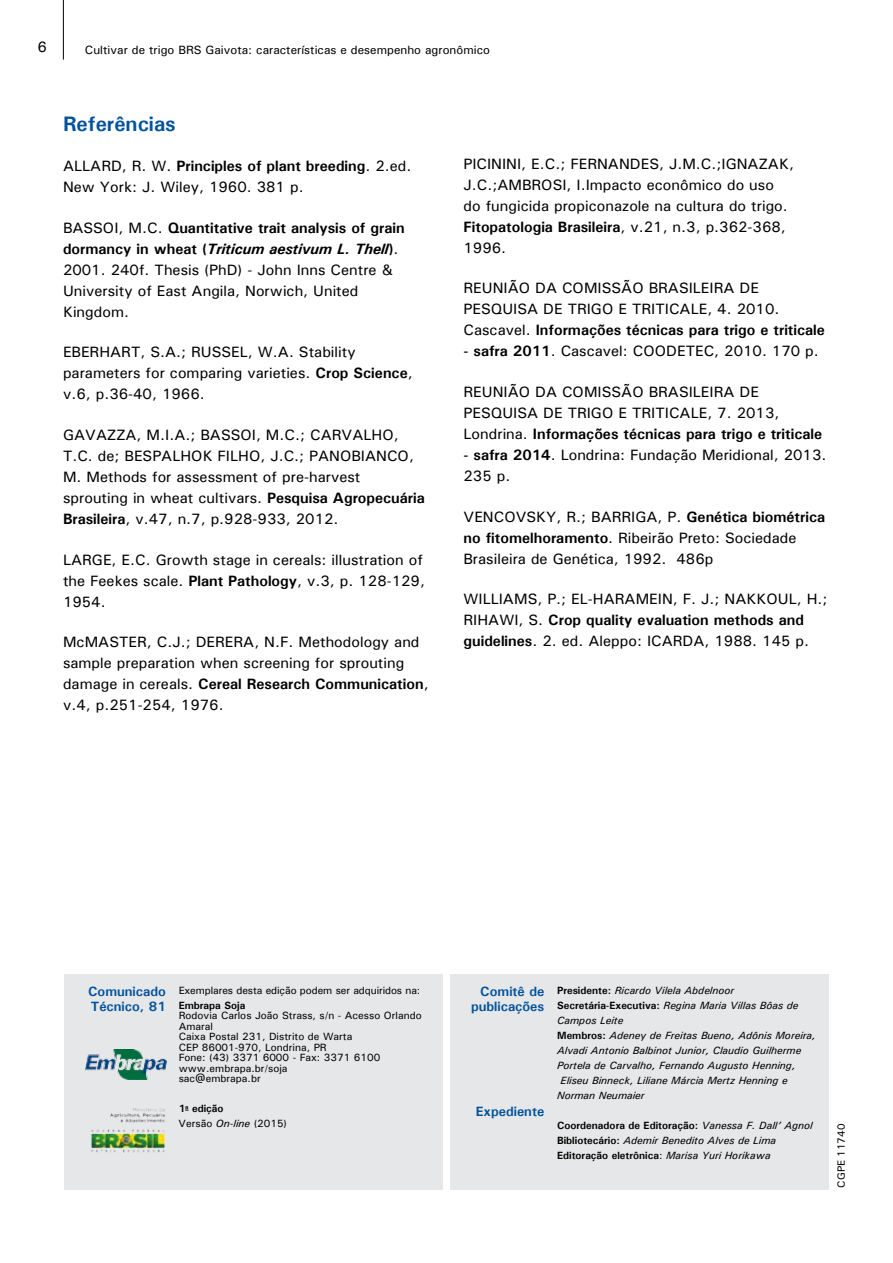
<style>
.page{position:relative;width:893px;height:1263px;background:#fff}
.page>*{position:absolute;margin:0;border:0;box-sizing:border-box;transform-origin:0 0}
.t1{font:700 21px "Univers";color:#00529c}
.t2{font:15px/21px "Univers";color:#000}
.t3{font:700 13.5px/15px "Univers";color:#00529c;text-align:right}
.t4{font:12px "Univers";color:#000}
.t5{font:italic 10.5px/15px "Univers";color:#000}
.t6{font:10.5px/10.5px "Univers";color:#000}
.t7{font:700 10.5px "Univers";color:#000}
.s1{font-weight:700}
.s2{font-weight:700;font-style:italic}
.s3{font-style:italic}
.s4{font-weight:700;font-style:normal}
.s5{font-style:normal}
</style>
<div class="page">
<hr style="left:63px;top:0;width:1px;height:60px;background:#000">
<div style="left:451px;top:974px;width:378px;height:215px;background:#e6e7e8"></div>
<div style="left:64px;top:974px;width:378px;height:215px;background:#e6e7e8"></div>
<img style="left:91px;top:1108px;width:75px;height:45px">
<img style="left:85px;top:1050px;width:81px;height:29px">
<p class="t2" style="left:37px;top:36px;width:11px">6</p>
<p class="t4" style="left:85px;top:42px;width:407px">Cultivar de trigo BRS Gaivota: características e desempenho agronômico</p>
<h1 class="t1" style="left:63px;top:111px;width:114px">Referências</h1>
<p class="t2" style="left:63px;top:155px;width:350px">ALLARD, R. W. <span class="s1">Principles of plant breeding</span>. 2.ed.<br>New York: J. Wiley, 1960. 381 p.</p>
<p class="t2" style="left:63px;top:217px;width:343px">BASSOI, M.C. <span class="s1">Quantitative trait analysis of grain dormancy in wheat (</span><span class="s2">Triticum aestivum L. Thell</span><span class="s1">)</span>.<br>2001. 240f. Thesis (PhD) - John Inns Centre &amp; University of East Angila, Norwich, United Kingdom.</p>
<p class="t2" style="left:63px;top:341px;width:351px">EBERHART, S.A.; RUSSEL, W.A. Stability parameters for comparing varieties. <span class="s1">Crop Science</span>, v.6, p.36-40, 1966.</p>
<p class="t2" style="left:63px;top:424px;width:363px">GAVAZZA, M.I.A.; BASSOI, M.C.; CARVALHO, T.C. de; BESPALHOK FILHO, J.C.; PANOBIANCO, M. Methods for assessment of pre-harvest sprouting in wheat cultivars. <span class="s1">Pesquisa Agropecuária Brasileira</span>, v.47, n.7, p.928-933, 2012.</p>
<p class="t2" style="left:63px;top:549px;width:364px">LARGE, E.C. Growth stage in cereals: illustration of the Feekes scale. <span class="s1">Plant Pathology</span>, v.3, p. 128-129,<br>1954.</p>
<p class="t2" style="left:63px;top:631px;width:367px">McMASTER, C.J.; DERERA, N.F. Methodology and sample preparation when screening for sprouting damage in cereals. <span class="s1">Cereal Research Communication</span>, v.4, p.251-254, 1976.</p>
<p class="t2" style="left:463px;top:153px;width:332px">PICININI, E.C.; FERNANDES, J.M.C.;IGNAZAK, J.C.;AMBROSI, I.Impacto econômico do uso do fungicida propiconazole na cultura do trigo.<br><span class="s1">Fitopatologia Brasileira</span>, v.21, n.3, p.362-368, 1996.</p>
<p class="t2" style="left:463px;top:277px;width:363px">REUNIÃO DA COMISSÃO BRASILEIRA DE<br>PESQUISA DE TRIGO E TRITICALE, 4. 2010.<br>Cascavel. <span class="s1">Informações técnicas para trigo e triticale</span></p>
<p class="t2" style="left:463px;top:340px;width:357px"><span class="s1">- safra 2011</span>. Cascavel: COODETEC, 2010. 170 p.</p>
<p class="t2" style="left:463px;top:381px;width:360px">REUNIÃO DA COMISSÃO BRASILEIRA DE<br>PESQUISA DE TRIGO E TRITICALE, 7. 2013,<br>Londrina. <span class="s1">Informações técnicas para trigo e triticale</span></p>
<p class="t2" style="left:463px;top:444px;width:364px"><span class="s1">- safra 2014</span>. Londrina: Fundação Meridional, 2013.<br>235 p.</p>
<p class="t2" style="left:463px;top:506px;width:363px">VENCOVSKY, R.; BARRIGA, P. <span class="s1">Genética biométrica no fitomelhoramento</span>. Ribeirão Preto: Sociedade<br>Brasileira de Genética, 1992. 486p</p>
<p class="t2" style="left:463px;top:588px;width:366px">WILLIAMS, P.; EL-HARAMEIN, F. J.; NAKKOUL, H.;<br>RIHAWI, S. <span class="s1">Crop quality evaluation methods and guidelines</span>. 2. ed. Aleppo: ICARDA, 1988. 145 p.</p>
<p class="t3" style="left:88px;top:984px;width:79px;text-align:left">Comunicado<br>Técnico, 81</p>
<p class="t6" style="left:179px;top:985px;width:243px">Exemplares desta edição podem ser adquiridos na:</p>
<p class="t7" style="left:179px;top:999px;width:68px">Embrapa Soja</p>
<p class="t6" style="left:179px;top:1010px;width:245px">Rodovia Carlos João Strass, s/n - Acesso Orlando<br>Amaral<br>Caixa Postal 231, Distrito de Warta<br>CEP 86001-970, Londrina, PR<br>Fone: (43) 3371 6000 - Fax: 3371 6100 www.embrapa.br/soja<br>sac@embrapa.br</p>
<p class="t6" style="left:179px;top:1101px;width:110px;line-height:15px"><span class="s1">1</span><sup>a</sup> <span class="s1">edição<br></span>Versão <span class="s3">On-line</span> (2015)</p>
<p class="t3" style="left:471px;top:984px;width:75px">Comitê de publicações</p>
<p class="t3" style="left:476px;top:1104px;width:70px">Expediente</p>
<p class="t5" style="left:557px;top:982px;width:179px"><span class="s4">Presidente:</span> Ricardo Vilela Abdelnoor</p>
<p class="t5" style="left:557px;top:997px;width:243px"><span class="s4">Secretária-Executiva:</span> Regina Maria Villas Bôas de</p>
<p class="t5" style="left:557px;top:1012px;width:68px">Campos Leite</p>
<p class="t5" style="left:557px;top:1027px;width:260px"><span class="s4">Membros:</span> Adeney de Freitas Bueno, Adônis Moreira,</p>
<p class="t5" style="left:557px;top:1042px;width:246px">Alvadi Antonio Balbinot Junior, Claudio Guilherme</p>
<p class="t5" style="left:557px;top:1057px;width:240px">Portela de Carvalho, Fernando Augusto Henning,</p>
<p class="t5" style="left:561px;top:1072px;width:229px">Eliseu Binneck, Liliane Márcia Mertz Henning e</p>
<p class="t5" style="left:557px;top:1087px;width:89px">Norman Neumaier</p>
<p class="t5" style="left:557px;top:1117px;width:257px"><span class="s4">Coordenadora de Editoração:</span> Vanessa F. Dall’ Agnol<br><span class="s4">Bibliotecário:</span> Ademir Benedito Alves de Lima<br><span class="s4">Editoração eletrônica</span><span class="s5">:</span> Marisa Yuri Horikawa</p>
<p class="t6" style="left:836px;top:1188px;width:65px;rotate:-90deg">CGPE 11740</p>
</div>
